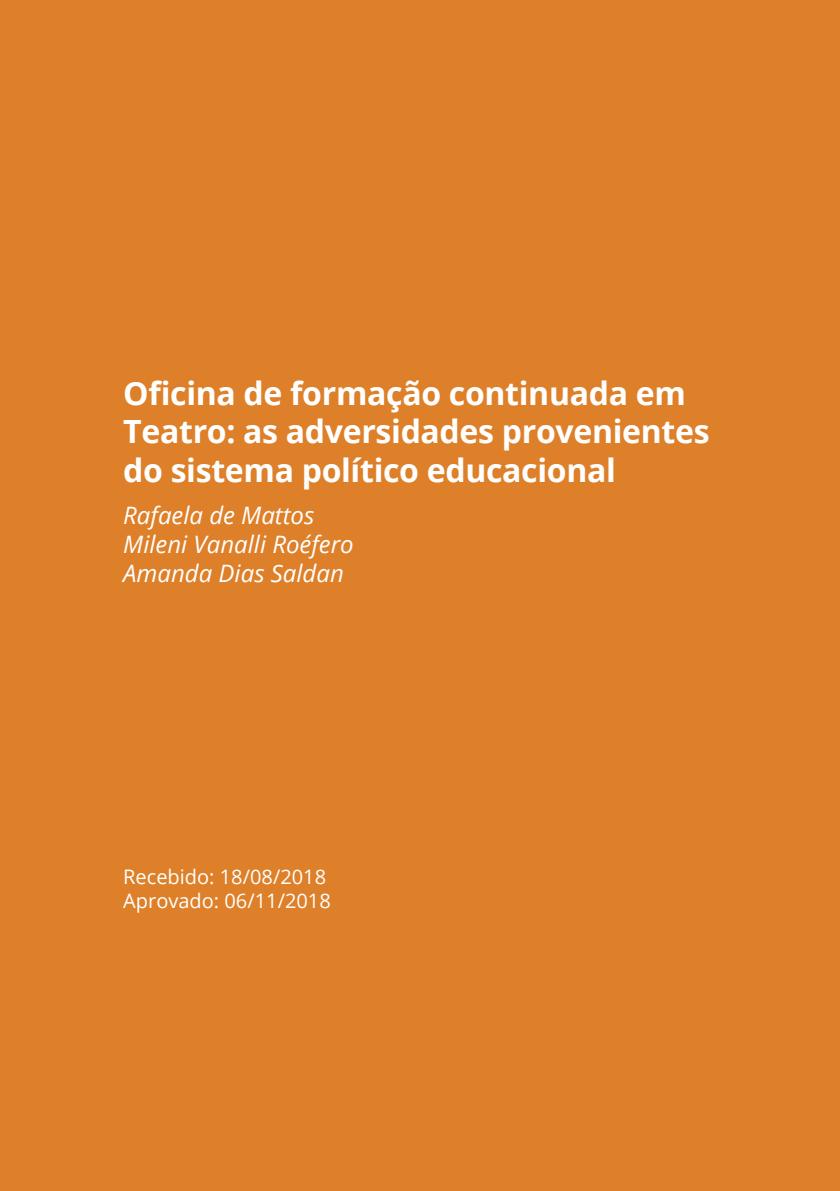
<style>
.page{position:relative;width:840px;height:1191px;background:#fff}
.page>*{position:absolute;margin:0;border:0;box-sizing:border-box;transform-origin:0 0}
.t1{font:700 32px/38.4px "Open Sans";letter-spacing:-.01em;color:#fff}
.t2{font:italic 24px/28.8px "Open Sans";color:#fff}
.t3{font:20px/24px "Open Sans";color:#fff}
</style>
<div class="page">
<div style="left:0;top:0;width:839px;height:1191px;background:#de8029"></div>
<p class="t1" style="left:123px;top:373px;width:587px">Oficina de formação continuada em<br>Teatro: as adversidades provenientes do sistema político educacional</p>
<p class="t2" style="left:123px;top:500px;width:232px">Rafaela de Mattos<br>Mileni Vanalli Roéfero<br>Amanda Dias Saldan</p>
<p class="t3" style="left:123px;top:863px;width:209px">Recebido: 18/08/2018<br>Aprovado: 06/11/2018</p>
</div>
